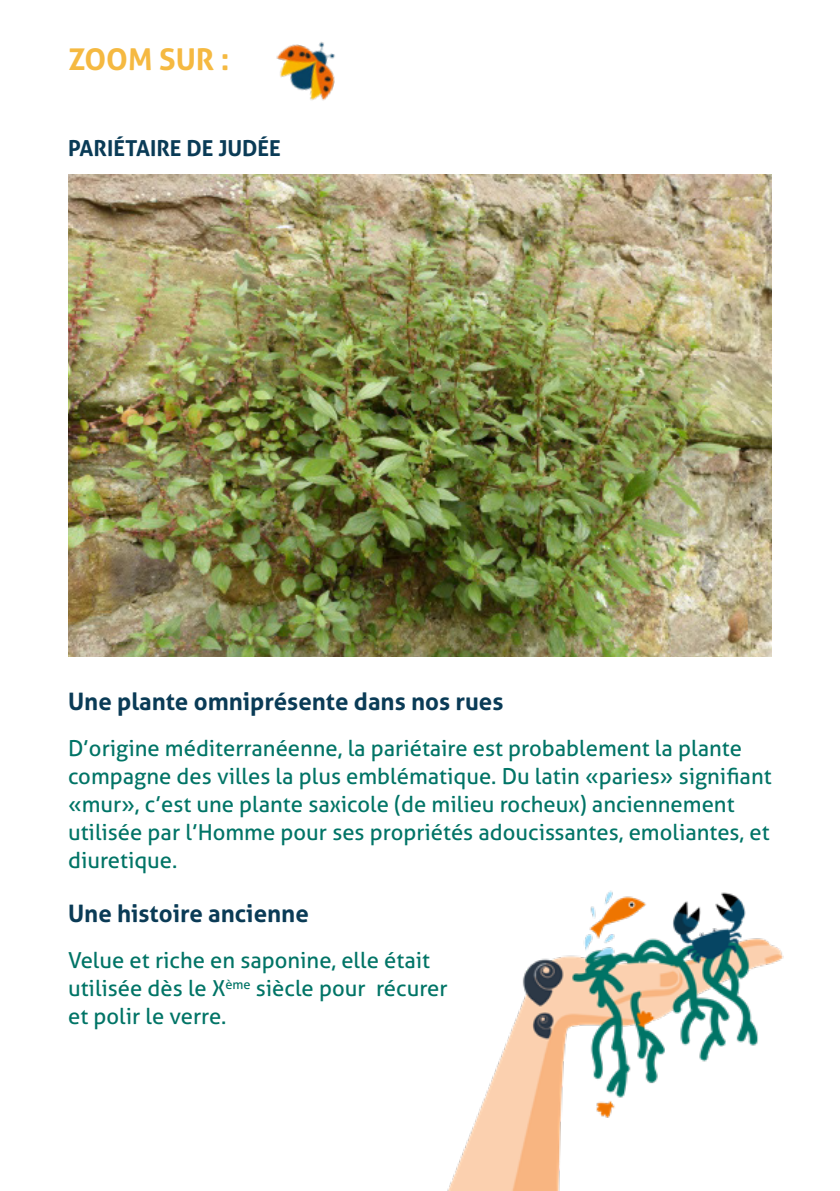
<style>
.page{position:relative;width:840px;height:1191px;background:#fff}
.page>*{position:absolute;margin:0;border:0;box-sizing:border-box;transform-origin:0 0}
.t1{font:700 30px "Aller";color:#f5b941}
.t2{font:700 24px "Aller";color:#0a3b56}
.t3{font:22px/28px "Aller";color:#007466}
.t4{font:700 22px "Aller";color:#0a3b56}
</style>
<div class="page">
<img style="left:68px;top:175px;width:703px;height:481px">
<img style="left:276px;top:42px;width:59px;height:59px">
<img style="left:447px;top:891px;width:337px;height:300px">
<p class="t1" style="left:68px;top:41px;width:163px">ZOOM SUR :</p>
<p class="t4" style="left:68px;top:135px;width:214px">PARIÉTAIRE DE JUDÉE</p>
<p class="t2" style="left:68px;top:686px;width:436px">Une plante omniprésente dans nos rues</p>
<p class="t3" style="left:68px;top:733px;width:704px">D’origine méditerranéenne, la pariétaire est probablement la plante compagne des villes la plus emblématique. Du latin «paries» signifiant «mur», c’est une plante saxicole (de milieu rocheux) anciennement utilisée par l’Homme pour ses propriétés adoucissantes, emoliantes, et diuretique.</p>
<p class="t2" style="left:68px;top:898px;width:242px">Une histoire ancienne</p>
<p class="t3" style="left:68px;top:946px;width:363px">Velue et riche en saponine, elle était</p>
<p class="t3" style="left:68px;top:974px;width:381px">utilisée dès le X<sup>ème</sup> siècle pour récurer</p>
<p class="t3" style="left:68px;top:1002px;width:160px">et polir le verre.</p>
</div>
